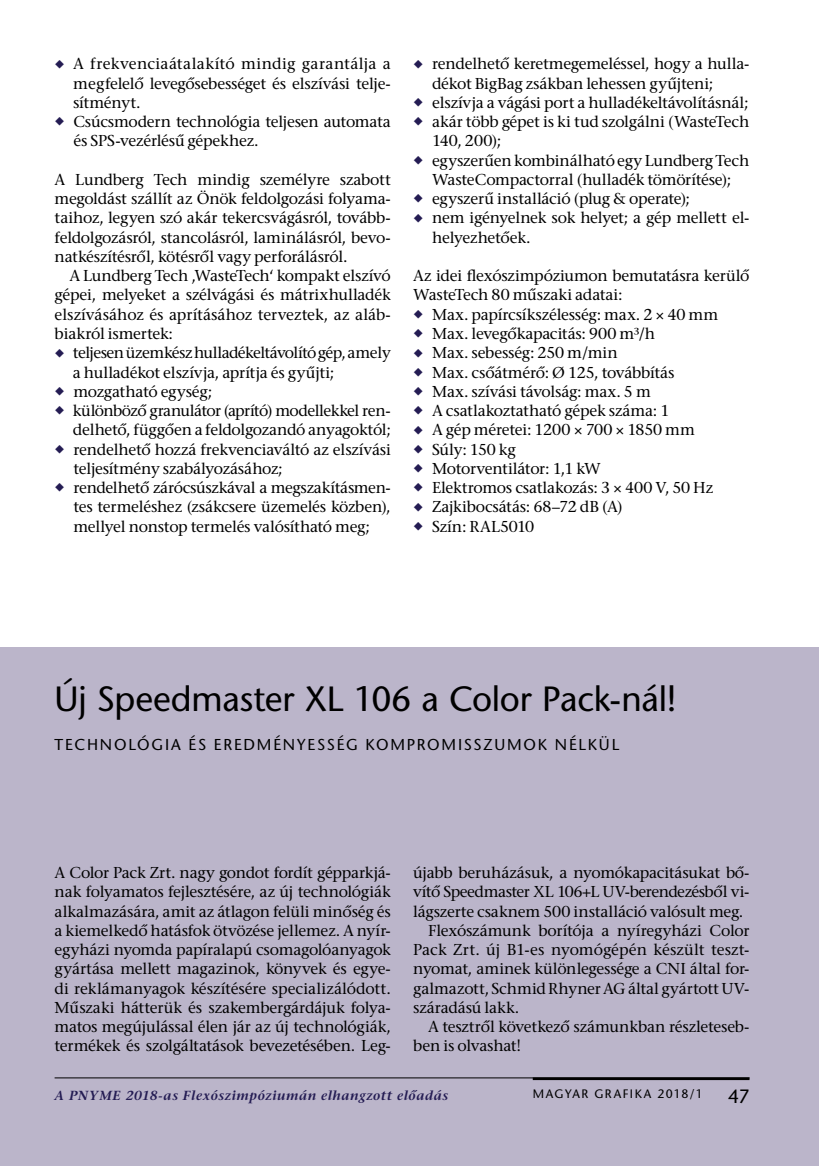
<style>
.page{position:relative;width:819px;height:1166px;background:#fff}
.page>*{position:absolute;margin:0;border:0;box-sizing:border-box;transform-origin:0 0}
.t1{font:35px "ITC Stone Sans";letter-spacing:-.01em;color:#000}
.t2{font:19.25px "ITC Stone Sans";color:#000}
.t3{font:15.75px/19.2px "ITC Stone Serif";letter-spacing:-.015em;color:#000}
.t4{font:15.75px "ITC Stone Sans";letter-spacing:.115em;color:#000}
.t5{font:15.75px "ITC Stone Serif";letter-spacing:.005em;color:#000}
.t6{font:italic 600 13.12px "ITC Stone Serif";letter-spacing:.045em;color:#241c53}
.t7{font:12.25px "ITC Stone Sans";letter-spacing:.12em;color:#000}
.s1{color:#241c53}
</style>
<div class="page">
<div style="left:0;top:647px;width:819px;height:519px;background:#bbb5ca"></div>
<hr style="left:55px;top:1077px;width:694px;height:1px;background:#000">
<hr style="left:532px;top:1077px;width:217px;height:3px;background:#000">
<p class="t3" style="left:73px;top:57px;width:319px;text-align:justify;text-indent:-19px"><span class="s1">◆</span> A frekvenciaátalakító mindig garantálja a megfelelő levegősebességet és elszívási telje&shy;sítményt.</p>
<p class="t3" style="left:73px;top:114px;width:319px;text-indent:-19px"><span class="s1">◆</span> Csúcsmodern technológia teljesen automata és SPS-vezérlésű gépekhez.</p>
<p class="t3" style="left:55px;top:172px;width:338px;text-align:justify">A Lundberg Tech mindig személyre szabott megoldást szállít az Önök feldolgozási folyama&shy;taihoz, legyen szó akár tekercsvágásról, tovább&shy;feldolgozásról, stancolásról, laminálásról, bevo&shy;natkészítésről, kötésről vagy perforálásról.</p>
<p class="t3" style="left:55px;top:268px;width:338px;text-align:justify;text-indent:15px">A Lundberg Tech ‚WasteTech‘ kompakt elszívó gépei, melyeket a szélvágási és mátrixhulladék elszívásához és aprításához terveztek, az aláb&shy;biakról ismertek:</p>
<p class="t3" style="left:73px;top:345px;width:319px;text-indent:-18px"><span class="s1">◆</span> teljesen üzemkész hulladékeltávolító gép, amely a hulladékot elszívja, aprítja és gyűjti;</p>
<p class="t3" style="left:55px;top:384px;width:159px"><span class="s1">◆</span> mozgatható egység;</p>
<p class="t3" style="left:55px;top:403px;width:338px;text-align:right"><span class="s1">◆</span> különböző granulátor (aprító) modellekkel ren&shy;delhető, függően a feldolgozandó anyagoktól;</p>
<p class="t3" style="left:73px;top:442px;width:319px;text-indent:-19px"><span class="s1">◆</span> rendelhető hozzá frekvenciaváltó az elszívási teljesítmény szabályozásához;</p>
<p class="t3" style="left:73px;top:480px;width:319px;text-align:justify;text-indent:-19px"><span class="s1">◆</span> rendelhető zárócsúszkával a megszakításmen&shy;tes termeléshez (zsákcsere üzemelés közben), mellyel nonstop termelés valósítható meg;</p>
<p class="t3" style="left:432px;top:57px;width:319px;text-indent:-19px"><span class="s1">◆</span> rendelhető keretmegemeléssel, hogy a hulla&shy;dékot BigBag zsákban lehessen gyűjteni;</p>
<p class="t3" style="left:413px;top:95px;width:337px"><span class="s1">◆</span> elszívja a vágási port a hulladékeltávolításnál;</p>
<p class="t3" style="left:432px;top:114px;width:319px;text-indent:-19px"><span class="s1">◆</span> akár több gépet is ki tud szolgálni (WasteTech<br>140, 200);</p>
<p class="t3" style="left:413px;top:153px;width:338px;text-align:center"><span class="s1">◆</span> egyszerűen kombinálható egy Lundberg Tech<br>WasteCompactorral (hulladék tömörítése);</p>
<p class="t3" style="left:413px;top:191px;width:278px"><span class="s1">◆</span> egyszerű installáció (plug &amp; operate);</p>
<p class="t3" style="left:432px;top:211px;width:319px;text-indent:-19px"><span class="s1">◆</span> nem igényelnek sok helyet; a gép mellett el&shy;helyezhetőek.</p>
<p class="t3" style="left:413px;top:268px;width:338px">Az idei flexószimpóziumon bemutatásra kerülő<br>WasteTech 80 műszaki adatai:</p>
<p class="t3" style="left:413px;top:307px;width:307px"><span class="s1">◆</span> Max. papírcsíkszélesség: max. 2 × 40 mm</p>
<p class="t3" style="left:413px;top:326px;width:243px"><span class="s1">◆</span> Max. levegőkapacitás: 900 m³/h</p>
<p class="t3" style="left:413px;top:345px;width:206px"><span class="s1">◆</span> Max. sebesség: 250 m/min</p>
<p class="t3" style="left:413px;top:365px;width:263px"><span class="s1">◆</span> Max. csőátmérő: Ø 125, továbbítás</p>
<p class="t3" style="left:413px;top:384px;width:239px"><span class="s1">◆</span> Max. szívási távolság: max. 5 m</p>
<p class="t3" style="left:413px;top:403px;width:258px"><span class="s1">◆</span> A csatlakoztatható gépek száma: 1</p>
<p class="t3" style="left:413px;top:422px;width:283px"><span class="s1">◆</span> A gép méretei: 1200 × 700 × 1850 mm</p>
<p class="t3" style="left:413px;top:442px;width:104px"><span class="s1">◆</span> Súly: 150 kg</p>
<p class="t3" style="left:413px;top:461px;width:189px"><span class="s1">◆</span> Motorventilátor: 1,1 kW</p>
<p class="t3" style="left:413px;top:480px;width:301px"><span class="s1">◆</span> Elektromos csatlakozás: 3 × 400 V, 50 Hz</p>
<p class="t3" style="left:413px;top:499px;width:211px"><span class="s1">◆</span> Zajkibocsátás: 68–72 dB (A)</p>
<p class="t3" style="left:413px;top:519px;width:123px"><span class="s1">◆</span> Szín: RAL5010</p>
<h1 class="t1" style="left:55px;top:680px;width:623px">Új Speedmaster XL 106 a Color Pack-nál!</h1>
<p class="t4" style="left:55px;top:736px;width:566px">TECHNOLÓGIA ÉS EREDMÉNYESSÉG KOMPROMISSZUMOK NÉLKÜL</p>
<p class="t3" style="left:55px;top:865px;width:338px;text-align:justify">A Color Pack Zrt. nagy gondot fordít gépparkjá&shy;nak folyamatos fejlesztésére, az új technológiák alkalmazására, amit az átlagon felüli minőség és a kiemelkedő hatásfok ötvözése jellemez. A nyír&shy;egyházi nyomda papíralapú csomagolóanyagok gyártása mellett magazinok, könyvek és egye&shy;di reklámanyagok készítésére specializálódott.<br>Műszaki hátterük és szakembergárdájuk folya&shy;matos megújulással élen jár az új technológiák, termékek és szolgáltatások bevezetésében. Leg-</p>
<p class="t3" style="left:413px;top:865px;width:338px">újabb beruházásuk, a nyomókapacitásukat bő-</p>
<p class="t3" style="left:413px;top:884px;width:338px">vítő Speedmaster XL 106+L UV-berendezésből vi-</p>
<p class="t3" style="left:413px;top:904px;width:332px">lágszerte csaknem 500 installáció valósult meg.</p>
<p class="t3" style="left:428px;top:923px;width:323px">Flexószámunk borítója a nyíregyházi Color</p>
<p class="t5" style="left:413px;top:941px;width:338px">Pack Zrt. új B1-es nyomógépén készült teszt-</p>
<p class="t3" style="left:413px;top:961px;width:338px">nyomat, aminek különlegessége a CNI által for-</p>
<p class="t3" style="left:413px;top:980px;width:338px">galmazott, Schmid Rhyner AG által gyártott UV-</p>
<p class="t3" style="left:413px;top:1000px;width:107px">száradású lakk.</p>
<p class="t3" style="left:428px;top:1019px;width:323px">A tesztről következő számunkban részleteseb-</p>
<p class="t3" style="left:413px;top:1038px;width:109px">ben is olvashat!</p>
<p class="t6" style="left:55px;top:1088px;width:395px">A PNYME 2018-as Flexószimpóziumán elhangzott előadás</p>
<p class="t7" style="left:532px;top:1087px;width:171px">MAGYAR GRAFIKA 2018/1</p>
<p class="t2" style="left:728px;top:1085px;width:23px">47</p>
</div>
